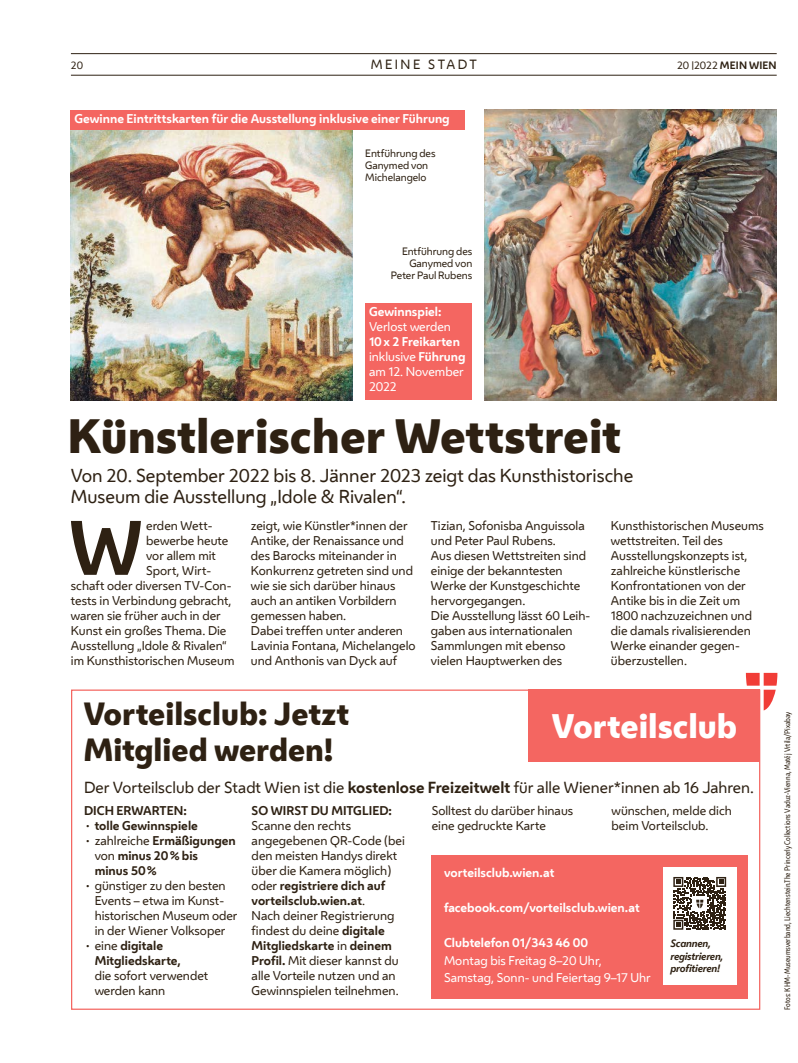
<style>
.page{position:relative;width:798px;height:1063px;background:#fff}
.page>*{position:absolute;margin:0;border:0;box-sizing:border-box;transform-origin:0 0}
.FT_FT_Initial4{font:700 71.88px "Wiener Melange";color:#2e2113}
.HL_Header_45pt{font:800 45px "Wiener Melange";color:#2e2113}
.t1{font:800 31.88px "Wiener Melange";color:#fff}
.HL_Header_32pt{font:800 30px "Wiener Melange";color:#2e2113}
.HL_VS_14pt{font:17.5px/21px "Wiener Melange";color:#2e2113}
.HL_VS_12pt{font:15px "Wiener Melange";color:#2e2113}
.t2{font:12.5px "Wiener Melange";color:#2e2113}
.FT_FT{font:11.88px/15px "Wiener Melange";color:#2e2113}
.FT_FT_Initial4-2{font:11.88px/15px "Wiener Melange";color:#2e2113}
.FT_FT-2{font:700 11.88px "Wiener Melange";color:#fff}
.Spalte_Infobox_VC_hinterlegt_GEWINN_Rot{font:11.88px/15px "Wiener Melange";color:#fff}
.FT_FT-3{font:700 11.88px/15px "Wiener Melange";color:#2e2113}
.Spalte_Infobox_VC_hinterlegt_GEWINN_Rot-2{font:700 11.88px "Wiener Melange";color:#fff}
.FT_FT-4{font:11.88px "Wiener Melange";color:#fff}
.FT_Zwischentitel{font:700 11.88px "Wiener Melange";color:#2e2113}
.FT_Bildunterschrift{font:10px/12px "Wiener Melange";letter-spacing:-.005em;color:#2e2113}
.t3{font:italic 700 10px/12.5px "Wiener Melange";letter-spacing:-.02em;color:#2e2113}
.t4{font:700 10px "Wiener Melange";letter-spacing:.01em;color:#2e2113}
.t5{font:7.5px "Wiener Melange Cd";color:#2e2113}
.s1{font-weight:700}
.s2{font-weight:400}
.s3{font-weight:400;font-size:7.5px}
</style>
<div class="page">
<hr style="left:71px;top:75px;width:705px;height:1px;background:#2e2113">
<hr style="left:71px;top:53px;width:705px;height:1px;background:#2e2113">
<img style="left:484px;top:110px;width:292px;height:290px">
<img style="left:70px;top:120px;width:282px;height:280px">
<div style="left:431px;top:856px;width:316px;height:143px;background:#f46661"></div>
<div style="left:528px;top:690px;width:231px;height:72px;background:#f46661"></div>
<svg style="left:745px;top:673px;width:32px;height:37px"></svg>
<div style="left:663px;top:867px;width:73px;height:117px;background:#fff"></div>
<svg style="left:673px;top:877px;width:52px;height:53px"></svg>
<div style="left:365px;top:306px;width:107px;height:94px;background:#f46661"></div>
<div style="left:365px;top:303px;width:107px;height:94px;background:#f46661"></div>
<div style="left:71px;top:110px;width:394px;height:19px;background:#f46661"></div>
<p class="FT_Bildunterschrift" style="left:71px;top:59px;width:14px">20</p>
<p class="t2" style="left:370px;top:55px;width:24px">Meine</p>
<p class="t2" style="left:428px;top:55px;width:21px">Stadt</p>
<p class="Spalte_Infobox_VC_hinterlegt_GEWINN_Rot-2" style="left:74px;top:108px;width:376px">Gewinne Eintrittskarten für die Ausstellung inklusive einer Führung</p>
<p class="FT_Bildunterschrift" style="left:365px;top:146px;width:72px">Entführung des<br>Ganymed von<br>Michelangelo</p>
<p class="FT_Bildunterschrift" style="left:391px;top:245px;width:83px;text-align:right">Entführung des<br>Ganymed von<br>Peter Paul Rubens</p>
<p class="Spalte_Infobox_VC_hinterlegt_GEWINN_Rot" style="left:369px;top:303px;width:98px"><span class="s1">Gewinnspiel:<br></span>Verlost werden<br><span class="s1">10x 2 Freikarten </span>inklusive <span class="s1">Führung </span>am 12. November<br>2022</p>
<h1 class="HL_Header_45pt" style="left:68px;top:405px;width:555px">Künstlerischer Wettstreit</h1>
<p class="t4" style="left:676px;top:57px;width:101px"><span class="s2">20</span> <span class="s3">|</span><span class="s2">2022</span> MEIN WIEN</p>
<p class="HL_VS_14pt" style="left:71px;top:464px;width:564px">Von 20. September 2022 bis 8. Jänner 2023 zeigt das Kunsthistorische<br>Museum die Ausstellung „Idole &amp; Rivalen“.</p>
<p class="FT_FT_Initial4-2" style="left:251px;top:517px;width:164px">zeigt, wie Künstler*innen der<br>Antike, der Renaissance und des Barocks miteinander in<br>Konkurrenz getreten sind und wie sie sich darüber hinaus auch an antiken Vorbildern gemessen haben.</p>
<p class="FT_FT" style="left:251px;top:622px;width:166px">Dabei treffen unter anderen<br>Lavinia Fontana, Michelangelo und Anthonis van Dyck auf</p>
<p class="FT_FT" style="left:431px;top:517px;width:157px">Tizian, Sofonisba Anguissola und Peter Paul Rubens.<br>Aus diesen Wettstreiten sind einige der bekanntesten<br>Werke der Kunstgeschichte hervorgegangen.</p>
<p class="FT_FT" style="left:431px;top:607px;width:161px">Die Ausstellung lässt 60 Leih&shy;gaben aus internationalen<br>Sammlungen mit ebenso vielen Hauptwerken des</p>
<p class="FT_FT_Initial4" style="left:69px;top:488px;width:75px">W</p>
<p class="FT_FT_Initial4-2" style="left:146px;top:517px;width:68px">erden Wett-</p>
<p class="FT_FT" style="left:610px;top:517px;width:154px">Kunsthistorischen Museums wettstreiten. Teil des<br>Ausstellungskonzepts ist, zahlreiche künstlerische<br>Konfrontationen von der<br>Antike bis in die Zeit um<br>1800 nachzuzeichnen und die damals rivalisierenden<br>Werke einander gegen&shy;überzustellen.</p>
<p class="FT_FT_Initial4-2" style="left:146px;top:532px;width:84px">bewerbe heute</p>
<p class="FT_FT_Initial4-2" style="left:146px;top:547px;width:71px">vor allem mit</p>
<p class="FT_FT_Initial4-2" style="left:146px;top:562px;width:67px">Sport, Wirt-</p>
<p class="FT_FT_Initial4-2" style="left:71px;top:577px;width:162px">schaft oder diversen TV-Con-</p>
<p class="FT_FT_Initial4-2" style="left:71px;top:592px;width:162px">tests in Verbindung gebracht,</p>
<p class="FT_FT_Initial4-2" style="left:71px;top:607px;width:151px">waren sie früher auch in der</p>
<p class="FT_FT_Initial4-2" style="left:71px;top:622px;width:157px">Kunst ein großes Thema. Die</p>
<p class="FT_FT_Initial4-2" style="left:71px;top:637px;width:157px">Ausstellung „Idole &amp; Rivalen“</p>
<p class="FT_FT_Initial4-2" style="left:71px;top:652px;width:165px">im Kunsthistorischen Museum</p>
<h1 class="HL_Header_32pt" style="left:83px;top:693px;width:267px">Vorteilsclub: Jetzt</h1>
<h1 class="HL_Header_32pt" style="left:83px;top:729px;width:251px">Mitglied werden!</h1>
<p class="FT_Zwischentitel" style="left:84px;top:800px;width:104px">DICH ERWARTEN:</p>
<p class="FT_FT-3" style="left:84px;top:817px;width:115px"><span class="s2">•</span> tolle Gewinnspiele</p>
<p class="FT_FT-3" style="left:95px;top:832px;width:142px;text-indent:-11px"><span class="s2">• zahlreiche</span> Ermäßigungen <span class="s2">von</span> minus 20% bis<br>minus 50%</p>
<p class="FT_FT" style="left:95px;top:877px;width:144px;text-indent:-11px">• günstiger zu den besten<br>Events – etwa im Kunst&shy;historischen Museum oder in der Wiener Volksoper</p>
<p class="FT_FT" style="left:95px;top:937px;width:115px;text-indent:-11px">• eine <span class="s1">digitale<br>Mitgliedskarte,<br></span>die sofort verwendet werden kann</p>
<h3 class="t1" style="left:551px;top:704px;width:187px">Vorteilsclub</h3>
<p class="HL_VS_12pt" style="left:84px;top:776px;width:671px">Der Vorteilsclub der Stadt Wien ist die <span class="s1">kostenlose Freizeitwelt</span> für alle Wiener*innen ab 16 -Jahren.</p>
<p class="FT_FT" style="left:431px;top:802px;width:143px">Solltest du darüber hinaus eine gedruckte Karte</p>
<p class="FT_FT" style="left:611px;top:802px;width:122px">wünschen, melde dich beim Vorteilsclub.</p>
<p class="FT_Zwischentitel" style="left:251px;top:800px;width:142px">SO WIRST DU MITGLIED:</p>
<p class="FT_FT" style="left:251px;top:817px;width:155px">Scanne den rechts angegebenen QR-Code (bei den meisten Handys direkt über die Kamera möglich) oder <span class="s1">registriere dich auf vorteilsclub.wien.at</span>.</p>
<p class="FT_FT" style="left:251px;top:907px;width:148px">Nach deiner Registrierung findest du deine <span class="s1">digitale<br>Mitgliedskarte</span> in <span class="s1">deinem<br>Profil.</span> Mit dieser kannst du alle Vorteile nutzen und an<br>Gewinnspielen teilnehmen.</p>
<p class="FT_FT-2" style="left:444px;top:863px;width:112px">vorteilsclub.wien.at</p>
<p class="FT_FT-2" style="left:444px;top:898px;width:197px">facebook.com/vorteilsclub.wien.at</p>
<p class="FT_FT-2" style="left:444px;top:933px;width:146px">Clubtelefon 01/343 46 00</p>
<p class="FT_FT-4" style="left:444px;top:951px;width:159px">Montag bis Freitag 8–20 Uhr,</p>
<p class="FT_FT-4" style="left:444px;top:969px;width:208px">Samstag, Sonn- und Feiertag 9–17 Uhr</p>
<p class="t3" style="left:670px;top:937px;width:55px">Scannen, registrieren, profitieren!</p>
<p class="t5" style="left:782px;top:1010px;width:300px;rotate:-90deg">Fotos: KHM-Museumsverband, Liechtenstein.The Princerly Collections Vaduz-Vienna, Matˇej Vrtila/Pixabay</p>
</div>
